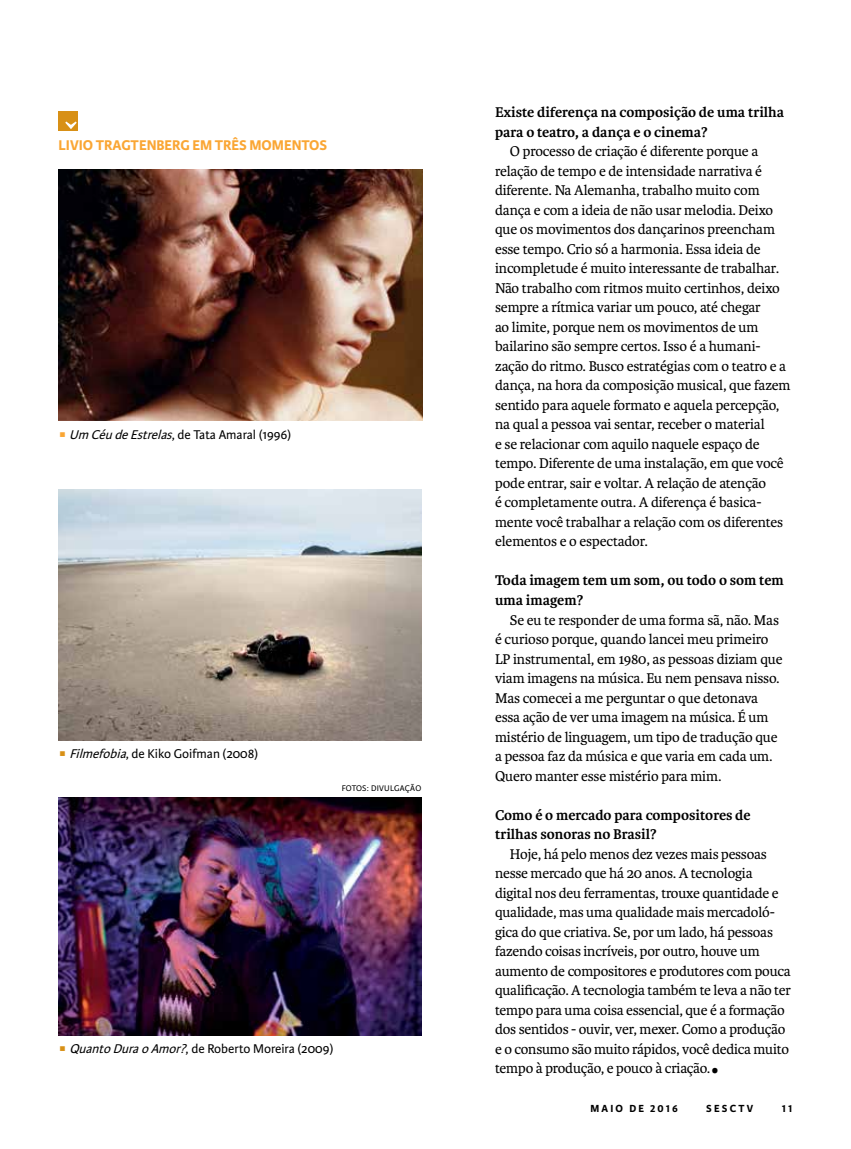
<style>
.page{position:relative;width:851px;height:1149px;background:#fff}
.page>*{position:absolute;margin:0;border:0;box-sizing:border-box;transform-origin:0 0}
.t1{font:48px "Karmina";color:#000;scale:.9 1}
.t2{font:15px/19.5px "Karmina";letter-spacing:-.015em;color:#000}
.t3{font:700 15px/19.5px "Karmina";color:#000}
.t4{font:700 15px "Karmina Sans";color:#faa634}
.t5{font:13.5px "Karmina Sans";color:#000}
.t6{font:700 10.95px "Karmina Sans";letter-spacing:.2em;color:#000}
.t7{font:8.7px "Karmina Sans";letter-spacing:.03em;color:#000}
.s1{font-weight:600;color:#faa634}
.s2{font-style:italic}
.s3{color:#d89016}
</style>
<div class="page">
<img style="left:58px;top:797px;width:363px;height:238px">
<img style="left:58px;top:169px;width:364px;height:251px">
<img style="left:58px;top:489px;width:363px;height:251px">
<div style="left:58px;top:111px;width:20px;height:19px;background:#d89016"></div>
<svg style="left:65px;top:121px;width:12px;height:8px"></svg>
<p class="t4" style="left:58px;top:137px;width:270px">LIVIO TRAGTENBERG EM TRÊS MOMENTOS</p>
<p class="t5" style="left:58px;top:427px;width:234px"><span class="s1">i</span> <span class="s2">Um CéudeEstrelas</span>, de Tata Amaral (1996)</p>
<p class="t5" style="left:58px;top:745px;width:201px"><span class="s3">i</span> <span class="s2">Filmefobia</span>, de Kiko Goifman (2008)</p>
<p class="t7" style="left:342px;top:783px;width:81px">FOTOS: DIVULGAÇÃO</p>
<p class="t5" style="left:58px;top:1040px;width:276px"><span class="s3">i</span> <span class="s2">QuantoDuraoAmor?</span>, de Roberto Moreira (2009)</p>
<p class="t3" style="left:495px;top:103px;width:290px">Existe diferença na composição de uma trilha para o teatro, a dança e o cinema?</p>
<p class="t2" style="left:495px;top:142px;width:297px;text-indent:15px">O processo de criação é diferente porque a relação de tempo e de intensidade narrativa é diferente. Na Alemanha, trabalho muito com dança e com a ideia de não usar melodia. Deixo que os movimentos dos dançarinos preencham esse tempo. Crio só a harmonia. Essa ideia de incompletude é muito interessante de trabalhar.<br>Não trabalho com ritmos muito certinhos, deixo sempre a rítmica variar um pouco, até chegar<br>ao limite, porque nem os movimentos de um bailarino são sempre certos. Isso é a humani&shy;zação do ritmo. Busco estratégias com o teatro e a dança, na hora da composição musical, que fazem sentido para aquele formato e aquela percepção, na qual a pessoa vai sentar, receber o material<br>e se relacionar com aquilo naquele espaço de tempo. Diferente de uma instalação, em que você pode entrar, sair e voltar. A relação de atenção<br>é completamente outra. A diferença é basica&shy;mente você trabalhar a relação com os diferentes elementos e o espectador.</p>
<p class="t3" style="left:495px;top:571px;width:290px">Toda imagem tem um som, ou todo o som tem uma imagem?</p>
<p class="t2" style="left:495px;top:610px;width:289px;text-indent:15px">Se eu te responder de uma forma sã, não. Mas é curioso porque, quando lancei meu primeiro LP instrumental, em 1980, as pessoas diziam que viam imagens na música. Eu nem pensava nisso.<br>Mas comecei a me perguntar o que detonava essa ação de ver uma imagem na música. É um mistério de linguagem, um tipo de tradução que a pessoa faz da música e que varia em cada um.<br>Quero manter esse mistério para mim.</p>
<p class="t3" style="left:495px;top:805px;width:257px">Como é o mercado para compositores de trilhas sonoras no Brasil?</p>
<p class="t2" style="left:495px;top:844px;width:297px;text-indent:15px">Hoje, há pelo menos dez vezes mais pessoas nesse mercado que há 20 anos. A tecnologia digital nos deu ferramentas, trouxe quantidade e qualidade, mas uma qualidade mais mercadoló&shy;gica do que criativa. Se, por um lado, há pessoas fazendo coisas incríveis, por outro, houve um aumento de compositores e produtores com pouca qualificação. A tecnologia também te leva a não ter tempo para uma coisa essencial, que é a formação dos sentidos - ouvir, ver, mexer. Como a produção e o consumo são muito rápidos, você dedica muito tempo à produção, e pouco à criação.</p>
<h1 class="t1" style="left:709px;top:1030px;width:12px">.</h1>
<p class="t6" style="left:590px;top:1101px;width:89px">MAIO DE 2016</p>
<p class="t6" style="left:706px;top:1101px;width:48px">SESCTV</p>
<p class="t6" style="left:781px;top:1101px;width:12px">11</p>
</div>
